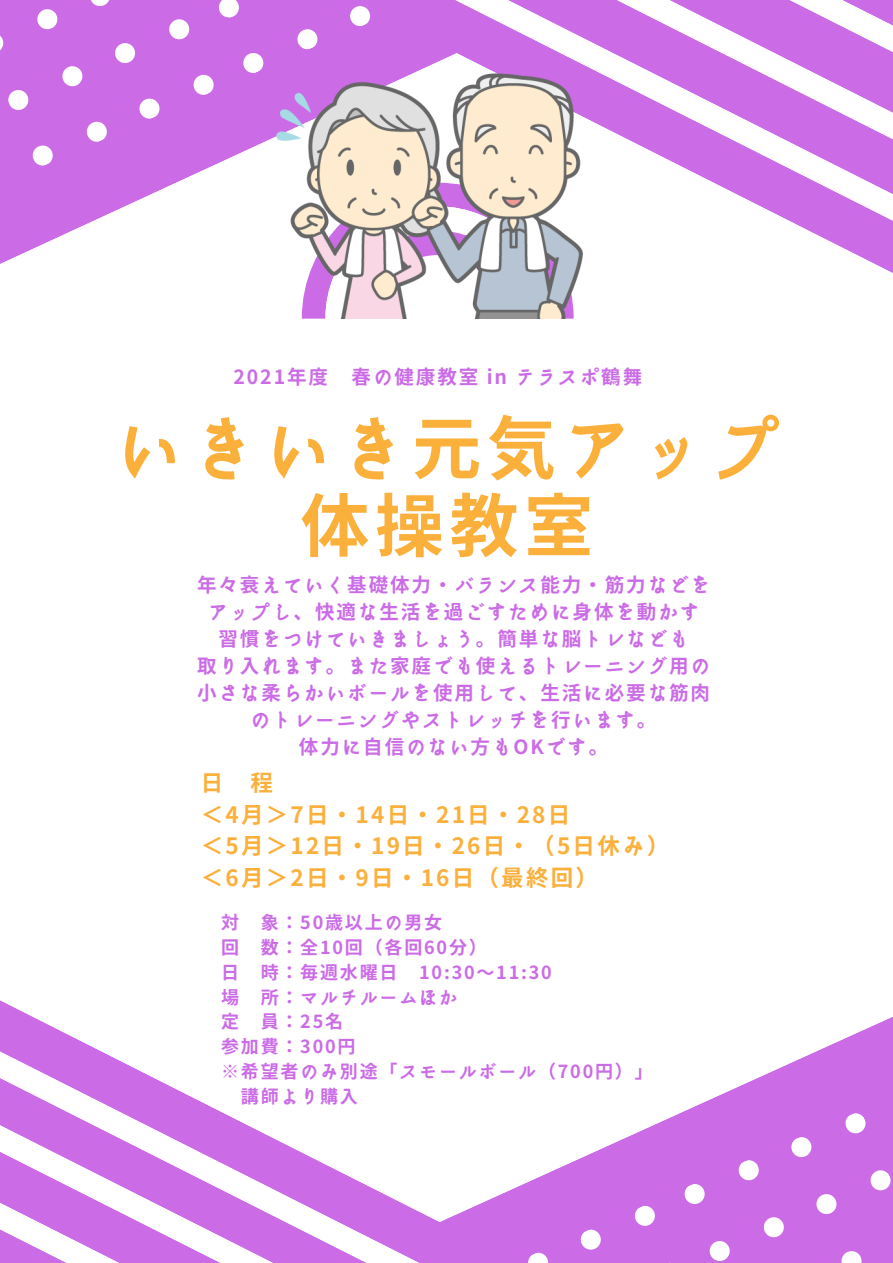
<style>
.page{position:relative;width:893px;height:1263px;background:#fff}
.page>*{position:absolute;margin:0;border:0;box-sizing:border-box;transform-origin:0 0}
.t1{font:700 69px "irohakaku C";letter-spacing:.08em;color:#fbb03b}
.t2{font:700 22.5px "irohakaku C";letter-spacing:.1em;color:#fbb03b}
.t3{font:700 19.5px/27px "irohakaku C";letter-spacing:.1em;color:#cb6ce6;text-align:center}
.t4{font:700 18px "irohakaku C";letter-spacing:.1em;color:#cb6ce6}
</style>
<div class="page">
<svg style="left:731px;top:1017px;width:162px;height:246px;fill:#cb6ce6"></svg>
<svg style="left:731px;top:1238px;width:2px;height:25px"></svg>
<svg style="left:735px;top:1157px;width:27px;height:26px"></svg>
<svg style="left:760px;top:1214px;width:27px;height:26px"></svg>
<svg style="left:788px;top:1134px;width:26px;height:26px"></svg>
<svg style="left:813px;top:1191px;width:26px;height:26px"></svg>
<svg style="left:838px;top:1248px;width:26px;height:15px"></svg>
<svg style="left:842px;top:1110px;width:26px;height:26px"></svg>
<svg style="left:867px;top:1167px;width:26px;height:26px"></svg>
<svg style="left:892px;top:1224px;width:1px;height:26px"></svg>
<svg style="left:714px;top:1090px;width:17px;height:173px;background:#d07ce8"></svg>
<svg style="left:0;top:1000px;width:714px;height:263px"></svg>
<svg style="left:0;top:1028px;width:665px;height:235px"></svg>
<svg style="left:0;top:1085px;width:624px;height:178px"></svg>
<svg style="left:0;top:0;width:166px;height:264px;fill:#cb6ce6"></svg>
<svg style="left:0;top:30px;width:6px;height:26px"></svg>
<svg style="left:5px;top:87px;width:26px;height:26px"></svg>
<svg style="left:30px;top:142px;width:26px;height:27px"></svg>
<svg style="left:34px;top:6px;width:27px;height:26px"></svg>
<svg style="left:59px;top:63px;width:27px;height:26px"></svg>
<svg style="left:84px;top:119px;width:26px;height:26px"></svg>
<svg style="left:87px;top:0;width:26px;height:9px"></svg>
<svg style="left:112px;top:40px;width:26px;height:26px"></svg>
<svg style="left:136px;top:95px;width:27px;height:27px"></svg>
<svg style="left:166px;top:0;width:79px;height:187px;fill:#cb6ce6"></svg>
<svg style="left:245px;top:0;width:329px;height:319px;fill:#cb6ce6"></svg>
<svg style="left:302px;top:0;width:591px;height:273px"></svg>
<svg style="left:370px;top:0;width:523px;height:221px;fill:#cb6ce6"></svg>
<img style="left:260px;top:63px;width:335px;height:255px">
<p class="t3" style="left:233px;top:363px;width:410px">2021年度 春の健康教室 in テラスポ鶴舞</p>
<p class="t1" style="left:114px;top:399px;width:667px">いきいき元気アップ</p>
<p class="t1" style="left:300px;top:477px;width:294px">体操教室</p>
<p class="t3" style="left:197px;top:571px;width:514px">年々衰えていく基礎体力・バランス能力・筋力などをアップし、快適な生活を過ごすために身体を動かす</p>
<p class="t3" style="left:218px;top:625px;width:472px">習慣をつけていきましょう。簡単な脳トレなども</p>
<p class="t3" style="left:197px;top:652px;width:514px">取り入れます。また家庭でも使えるトレーニング用の</p>
<p class="t3" style="left:197px;top:679px;width:514px">小さな柔らかいボールを使用して、生活に必要な筋肉のトレーニングやストレッチを行います。</p>
<p class="t3" style="left:299px;top:733px;width:311px">体力に自信のない方もOKです。</p>
<p class="t2" style="left:201px;top:767px;width:74px">日 程</p>
<p class="t2" style="left:201px;top:798px;width:371px">＜4月＞7日・14日・21日・28日</p>
<p class="t2" style="left:201px;top:830px;width:470px">＜5月＞12日・19日・26日・（5日休み）</p>
<p class="t2" style="left:201px;top:861px;width:399px">＜6月＞2日・9日・16日（最終回）</p>
<p class="t4" style="left:221px;top:910px;width:223px">対 象：50歳以上の男女</p>
<p class="t4" style="left:221px;top:935px;width:267px">回 数：全10回（各回60分）</p>
<p class="t4" style="left:221px;top:959px;width:332px">日 時：毎週水曜日 10:30～11:30</p>
<p class="t4" style="left:221px;top:984px;width:237px">場 所：マルチルームほか</p>
<p class="t4" style="left:221px;top:1009px;width:124px">定 員：25名</p>
<p class="t4" style="left:221px;top:1034px;width:136px">参加費：300円</p>
<p class="t4" style="left:221px;top:1058px;width:433px">※希望者のみ別途「スモールボール（700円）」</p>
<p class="t4" style="left:241px;top:1083px;width:119px">講師より購入</p>
</div>
